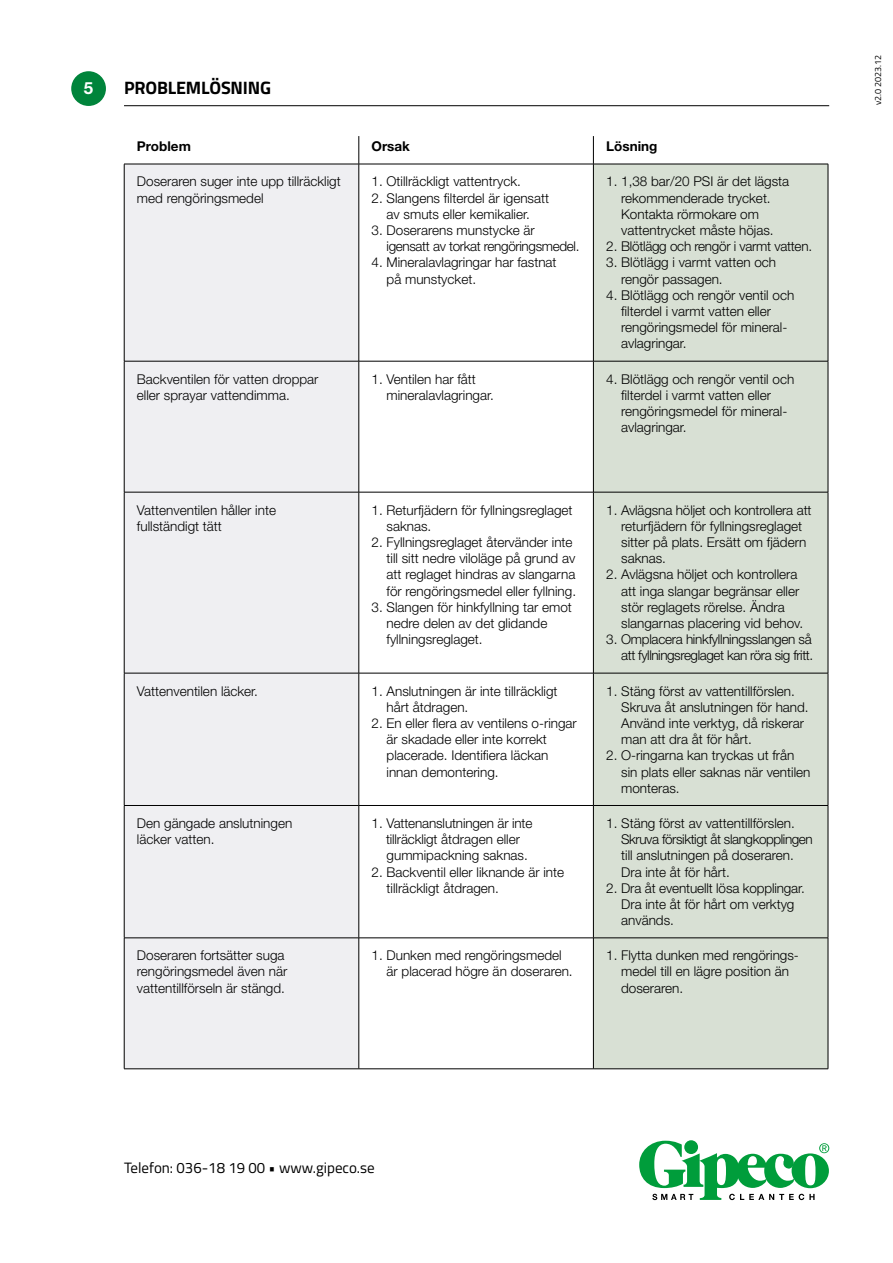
<style>
.page{position:relative;width:893px;height:1263px;background:#fff}
.page>*{position:absolute;margin:0;border:0;box-sizing:border-box;transform-origin:0 0}
.t1{font:700 18px "Titillium Web";letter-spacing:-.01em;color:#000}
.t2{font:700 16.8px "Helvetica Neue LT Std";color:#fff}
.t3{font:15px "Titillium Web";color:#000}
.t4{font:300 13.5px/16.2px "Helvetica Neue LT Std";color:#000}
.t5{font:300 13.5px/16.2px "Helvetica Neue LT Std";letter-spacing:-.03em;color:#000;text-align:right}
.t6{font:300 13.5px/16.2px "Helvetica Neue LT Std";letter-spacing:-.025em;color:#000}
.t7{font:300 13.5px "Helvetica Neue LT Std";letter-spacing:-.02em;color:#000}
.t8{font:700 13.5px "Helvetica Neue LT Std";color:#000}
.t9{font:9px "Titillium Web";letter-spacing:-.01em;color:#000}
</style>
<div class="page">
<hr style="left:124px;top:105px;width:705px;height:1px;background:#000">
<div style="left:71px;top:71px;width:35px;height:35px;background:#00843b;border-radius:50%"></div>
<div style="left:125px;top:165px;width:234px;height:903px;background:#efeff2"></div>
<div style="left:594px;top:165px;width:234px;height:903px;background:#d8e0d4"></div>
<svg style="left:359px;top:136px;width:1px;height:28px"></svg>
<svg style="left:593px;top:136px;width:1px;height:28px"></svg>
<hr style="left:124px;top:164px;width:235px;height:1px;background:#000">
<hr style="left:124px;top:164px;width:1px;height:197px;background:#000">
<hr style="left:359px;top:164px;width:234px;height:1px;background:#000">
<hr style="left:359px;top:164px;width:1px;height:197px;background:#000">
<hr style="left:593px;top:164px;width:235px;height:1px;background:#000">
<hr style="left:593px;top:164px;width:1px;height:197px;background:#000">
<hr style="left:828px;top:164px;width:1px;height:197px;background:#000">
<hr style="left:124px;top:361px;width:235px;height:1px;background:#000">
<hr style="left:124px;top:361px;width:1px;height:131px;background:#000">
<hr style="left:359px;top:361px;width:234px;height:1px;background:#000">
<hr style="left:359px;top:361px;width:1px;height:131px;background:#000">
<hr style="left:593px;top:361px;width:235px;height:1px;background:#000">
<hr style="left:593px;top:361px;width:1px;height:131px;background:#000">
<hr style="left:828px;top:361px;width:1px;height:131px;background:#000">
<hr style="left:124px;top:492px;width:235px;height:1px;background:#000">
<hr style="left:124px;top:492px;width:1px;height:181px;background:#000">
<hr style="left:359px;top:492px;width:234px;height:1px;background:#000">
<hr style="left:359px;top:492px;width:1px;height:181px;background:#000">
<hr style="left:593px;top:492px;width:235px;height:1px;background:#000">
<hr style="left:593px;top:492px;width:1px;height:181px;background:#000">
<hr style="left:828px;top:492px;width:1px;height:181px;background:#000">
<hr style="left:124px;top:673px;width:235px;height:1px;background:#000">
<hr style="left:124px;top:673px;width:1px;height:132px;background:#000">
<hr style="left:359px;top:673px;width:234px;height:1px;background:#000">
<hr style="left:359px;top:673px;width:1px;height:132px;background:#000">
<hr style="left:593px;top:673px;width:235px;height:1px;background:#000">
<hr style="left:593px;top:673px;width:1px;height:132px;background:#000">
<hr style="left:828px;top:673px;width:1px;height:132px;background:#000">
<hr style="left:124px;top:805px;width:235px;height:1px;background:#000">
<hr style="left:124px;top:806px;width:1px;height:132px;background:#000">
<hr style="left:359px;top:805px;width:234px;height:1px;background:#000">
<hr style="left:359px;top:806px;width:1px;height:132px;background:#000">
<hr style="left:593px;top:805px;width:235px;height:1px;background:#000">
<hr style="left:593px;top:806px;width:1px;height:132px;background:#000">
<hr style="left:828px;top:806px;width:1px;height:132px;background:#000">
<hr style="left:124px;top:937px;width:235px;height:1px;background:#000">
<hr style="left:124px;top:938px;width:1px;height:130px;background:#000">
<hr style="left:359px;top:937px;width:234px;height:1px;background:#000">
<hr style="left:359px;top:938px;width:1px;height:130px;background:#000">
<hr style="left:593px;top:937px;width:235px;height:1px;background:#000">
<hr style="left:593px;top:938px;width:1px;height:130px;background:#000">
<hr style="left:828px;top:938px;width:1px;height:130px;background:#000">
<hr style="left:124px;top:1068px;width:235px;height:1px;background:#000">
<hr style="left:359px;top:1068px;width:234px;height:1px;background:#000">
<hr style="left:593px;top:1068px;width:235px;height:1px;background:#000">
<svg style="left:639px;top:1141px;width:190px;height:59px"></svg>
<p class="t2" style="left:84px;top:78px;width:11px">5</p>
<h1 class="t1" style="left:124px;top:74px;width:149px">PROBLEMLÖSNING</h1>
<p class="t8" style="left:137px;top:138px;width:55px">Problem</p>
<p class="t8" style="left:372px;top:138px;width:40px">Orsak</p>
<p class="t8" style="left:606px;top:138px;width:53px">Lösning</p>
<p class="t4" style="left:137px;top:173px;width:205px">Doseraren suger inte upp tillräckligt med rengöringsmedel</p>
<p class="t4" style="left:372px;top:173px;width:151px">1. Otillräckligt vattentryck.</p>
<p class="t4" style="left:621px;top:173px;width:170px;text-indent:-15px">1. 1,38 bar/20 PSI är det lägsta rekommenderade trycket.<br>Kontakta rörmokare om vattentrycket måste höjas.</p>
<p class="t7" style="left:606px;top:238px;width:207px">2. Blötlägg och rengör i varmt vatten.</p>
<p class="t4" style="left:621px;top:254px;width:157px;text-indent:-15px">3. Blötlägg i varmt vatten och rengör passagen.</p>
<p class="t4" style="left:621px;top:287px;width:175px;text-indent:-15px">4. Blötlägg och rengör ventil och filterdel i varmt vatten eller rengöringsmedel för mineral&shy;avlagringar.</p>
<p class="t4" style="left:372px;top:189px;width:179px;text-align:center">2. Slangens filterdel är igensatt av smuts eller kemikalier.</p>
<p class="t6" style="left:387px;top:222px;width:194px;text-indent:-15px">3. Doserarens munstycke är igensatt av torkat rengöringsmedel.</p>
<p class="t4" style="left:387px;top:254px;width:172px;text-indent:-15px">4. Mineralavlagringar har fastnat på munstycket.</p>
<p class="t4" style="left:137px;top:370px;width:183px">Backventilen för vatten droppar eller sprayar vattendimma.</p>
<p class="t4" style="left:387px;top:370px;width:109px;text-indent:-15px">1. Ventilen har fått mineralavlagringar.</p>
<p class="t4" style="left:621px;top:370px;width:175px;text-indent:-15px">4. Blötlägg och rengör ventil och filterdel i varmt vatten eller rengöringsmedel för mineral&shy;avlagringar.</p>
<p class="t4" style="left:137px;top:501px;width:141px">Vattenventilen håller inte fullständigt tätt</p>
<p class="t4" style="left:387px;top:501px;width:188px;text-indent:-15px">1. Returfjädern för fyllningsreglaget saknas.</p>
<p class="t4" style="left:387px;top:534px;width:191px;text-indent:-15px">2. Fyllningsreglaget återvänder inte till sitt nedre viloläge på grund av att reglaget hindras av slangarna för rengöringsmedel eller fyllning.</p>
<p class="t4" style="left:387px;top:599px;width:187px;text-indent:-15px">3. Slangen för hinkfyllning tar emot nedre delen av det glidande fyllningsreglaget.</p>
<p class="t4" style="left:137px;top:682px;width:123px">Vattenventilen läcker.</p>
<p class="t4" style="left:387px;top:682px;width:173px;text-indent:-15px">1. Anslutningen är inte tillräckligt hårt åtdragen.</p>
<p class="t4" style="left:387px;top:715px;width:192px;text-indent:-15px">2. En eller flera av ventilens o-ringar är skadade eller inte korrekt placerade. Identifiera läckan innan demontering.</p>
<p class="t4" style="left:137px;top:815px;width:157px">Den gängade anslutningen läcker vatten.</p>
<p class="t4" style="left:386px;top:815px;width:148px;text-indent:-14px">1. Vattenanslutningen är inte tillräckligt åtdragen eller gummipackning saknas.</p>
<p class="t4" style="left:387px;top:863px;width:179px;text-indent:-15px">2. Backventil eller liknande är inte tillräckligt åtdragen.</p>
<p class="t4" style="left:621px;top:501px;width:192px;text-indent:-15px">1. Avlägsna höljet och kontrollera att returfjädern för fyllningsreglaget sitter på plats. Ersätt om fjädern saknas.</p>
<p class="t4" style="left:621px;top:566px;width:184px;text-indent:-15px">2. Avlägsna höljet och kontrollera att inga slangar begränsar eller stör reglagets rörelse. Ändra slangarnas placering vid behov.</p>
<p class="t5" style="left:606px;top:631px;width:209px">3. Omplacera hinkfyllningsslangen så att fyllningsreglaget kan röra sig fritt.</p>
<p class="t4" style="left:621px;top:682px;width:189px;text-indent:-15px">1. Stäng först av vattentillförslen.<br>Skruva åt anslutningen för hand.<br>Använd inte verktyg, då riskerar man att dra åt för hårt.</p>
<p class="t4" style="left:621px;top:747px;width:191px;text-indent:-15px">2. O-ringarna kan tryckas ut från sin plats eller saknas när ventilen monteras.</p>
<p class="t4" style="left:621px;top:815px;width:193px;text-indent:-15px">1. Stäng först av vattentillförslen.<br>Skruva försiktigt åt slangkopplingen till anslutningen på doseraren.<br>Dra inte åt för hårt.</p>
<p class="t4" style="left:621px;top:879px;width:185px;text-indent:-15px">2. Dra åt eventuellt lösa kopplingar.<br>Dra inte åt för hårt om verktyg används.</p>
<p class="t4" style="left:137px;top:947px;width:152px">Doseraren fortsätter suga rengöringsmedel även när vattentillförseln är stängd.</p>
<p class="t4" style="left:387px;top:947px;width:188px;text-indent:-15px">1. Dunken med rengöringsmedel är placerad högre än doseraren.</p>
<p class="t4" style="left:621px;top:947px;width:179px;text-indent:-15px">1. Flytta dunken med rengörings&shy;medel till en lägre position än doseraren.</p>
<p class="t9" style="left:871px;top:105px;width:51px;rotate:-90deg">v2.0 2023.12</p>
<p class="t3" style="left:124px;top:1157px;width:252px">Telefon: 036-18 19 00 • www.gipeco.se</p>
</div>
